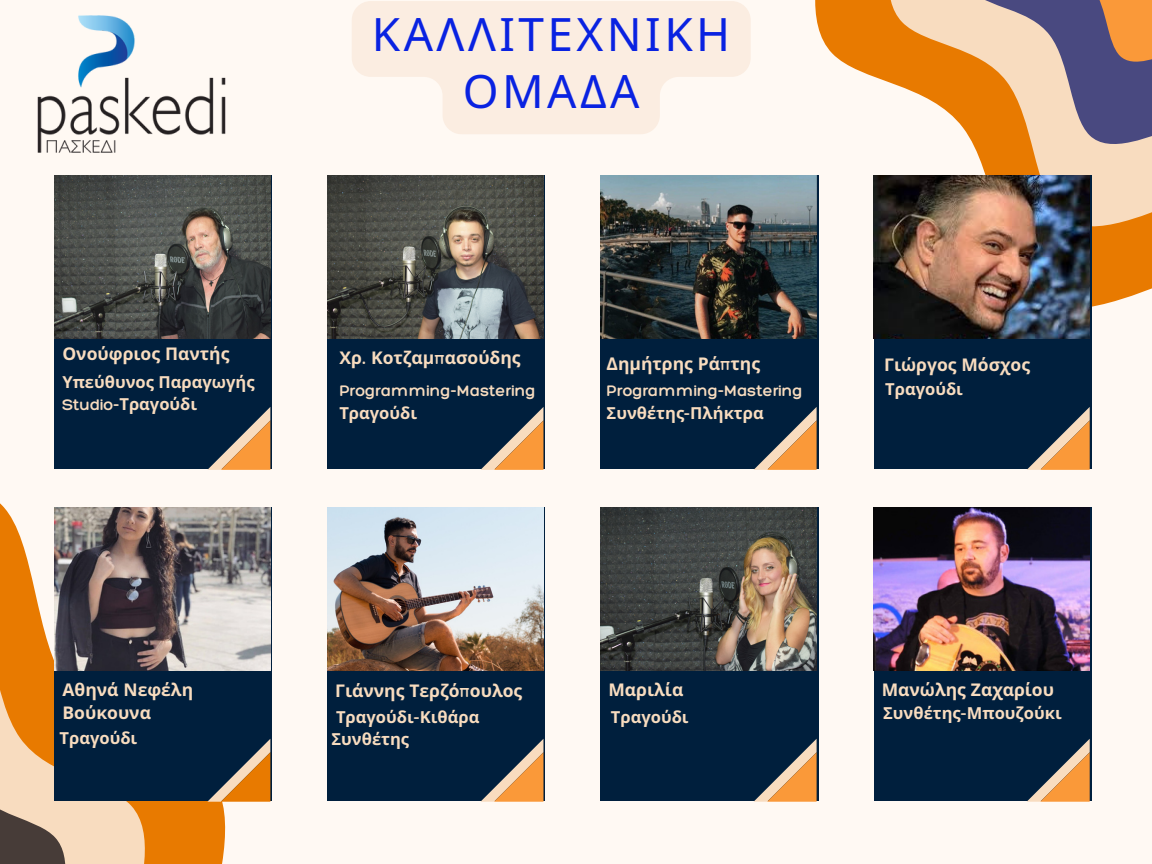
<style>
.page{position:relative;width:1152px;height:864px;background:#fff9f3}
.page>*{position:absolute;margin:0;border:0;box-sizing:border-box;transform-origin:0 0}
.t1{font:46.05px/57.3px "Noto Sans";letter-spacing:.075em;color:#0922e1;text-align:center}
.t2{font:700 17.55px/23.7px "Noto Sans";color:#f8dcbf}
.t3{font:700 16.5px/22.5px "Noto Sans";color:#f8dcbf}
.t4{font:300 16.5px "Hero";color:#f8dcbf}
.s1{font-family:"Hero";font-weight:300}
.s2{font-family:"Quicksand"}
</style>
<div class="page">
<svg style="left:0;top:503px;width:226px;height:361px;fill:#e87a00"></svg>
<svg style="left:0;top:563px;width:155px;height:301px;background:#f1b470"></svg>
<svg style="left:0;top:655px;width:73px;height:209px;background:#ce985e"></svg>
<div style="left:54px;top:176px;width:218px;height:293px;background:#001f3d"></div>
<img style="left:54px;top:176px;width:216px;height:163px">
<svg style="left:208px;top:407px;width:62px;height:63px"></svg>
<svg style="left:812px;top:0;width:340px;height:316px"></svg>
<svg style="left:877px;top:0;width:275px;height:246px"></svg>
<svg style="left:952px;top:0;width:200px;height:159px;background:#bb937c"></svg>
<div style="left:328px;top:176px;width:217px;height:293px;background:#001f3d"></div>
<img style="left:328px;top:176px;width:216px;height:163px">
<svg style="left:481px;top:407px;width:62px;height:63px"></svg>
<div style="left:601px;top:176px;width:217px;height:293px;background:#001f3d"></div>
<img style="left:601px;top:176px;width:216px;height:163px">
<svg style="left:754px;top:407px;width:63px;height:63px"></svg>
<div style="left:874px;top:176px;width:217px;height:293px;background:#001f3d"></div>
<img style="left:874px;top:176px;width:216px;height:163px">
<svg style="left:1027px;top:407px;width:63px;height:63px"></svg>
<div style="left:54px;top:507px;width:218px;height:294px;background:#001f3d"></div>
<img style="left:54px;top:507px;width:216px;height:163px">
<svg style="left:207px;top:739px;width:63px;height:63px"></svg>
<div style="left:328px;top:507px;width:217px;height:294px;background:#001f3d"></div>
<img style="left:328px;top:507px;width:216px;height:163px">
<svg style="left:481px;top:739px;width:62px;height:63px"></svg>
<div style="left:601px;top:507px;width:217px;height:294px;background:#001f3d"></div>
<img style="left:601px;top:507px;width:216px;height:163px">
<svg style="left:754px;top:739px;width:63px;height:63px"></svg>
<div style="left:874px;top:507px;width:217px;height:294px;background:#001f3d"></div>
<img style="left:874px;top:507px;width:216px;height:163px">
<svg style="left:1027px;top:739px;width:63px;height:63px"></svg>
<img style="left:37px;top:15px;width:189px;height:138px">
<svg style="left:352px;top:1px;width:399px;height:133px;fill:#fbede1"></svg>
<h1 class="t1" style="left:372px;top:4px;width:360px">ΚΑΛΛΙΤΕΧΝΙΚΗ<br>ΟΜΑΔΑ</h1>
<p class="t2" style="left:62px;top:341px;width:169px">Ονούφριος Παντής</p>
<p class="t3" style="left:62px;top:370px;width:194px">Υπεύθυνος Παραγωγής<br><span class="s1">Studio-</span>Τραγούδι</p>
<p class="t2" style="left:339px;top:345px;width:183px">Χρ<span class="s2">.</span> Κοτζαμ<span class="s2">π</span>ασούδης</p>
<p class="t4" style="left:339px;top:381px;width:198px">Programming-Mastering</p>
<p class="t3" style="left:339px;top:401px;width:79px">Τραγούδι</p>
<p class="t2" style="left:607px;top:351px;width:155px">Δημήτρης Ρά<span class="s2">π</span>της</p>
<p class="t4" style="left:607px;top:381px;width:198px">Programming-Mastering</p>
<p class="t3" style="left:607px;top:401px;width:159px">Συνθέτης<span class="s1">-</span>Πλήκτρα</p>
<p class="t2" style="left:884px;top:353px;width:147px">Γιώργος Μόσχος</p>
<p class="t3" style="left:885px;top:377px;width:79px">Τραγούδι</p>
<p class="t2" style="left:63px;top:677px;width:132px">Αθηνά Νεφέλη<br>Βούκουνα</p>
<p class="t3" style="left:60px;top:727px;width:79px">Τραγούδι</p>
<p class="t2" style="left:335px;top:679px;width:189px">Γιάννης Τερζό<span class="s2">π</span>ουλος</p>
<p class="t3" style="left:332px;top:705px;width:149px">Τραγούδι<span class="s1">-</span>Κιθάρα<br>Συνθέτης</p>
<p class="t2" style="left:608px;top:677px;width:76px">Μαριλία</p>
<p class="t3" style="left:611px;top:705px;width:79px">Τραγούδι</p>
<p class="t2" style="left:882px;top:677px;width:174px">Μανώλης Ζαχαρίου</p>
<p class="t3" style="left:883px;top:701px;width:180px">Συνθέτης<span class="s1">-</span>Μπουζούκι</p>
</div>
